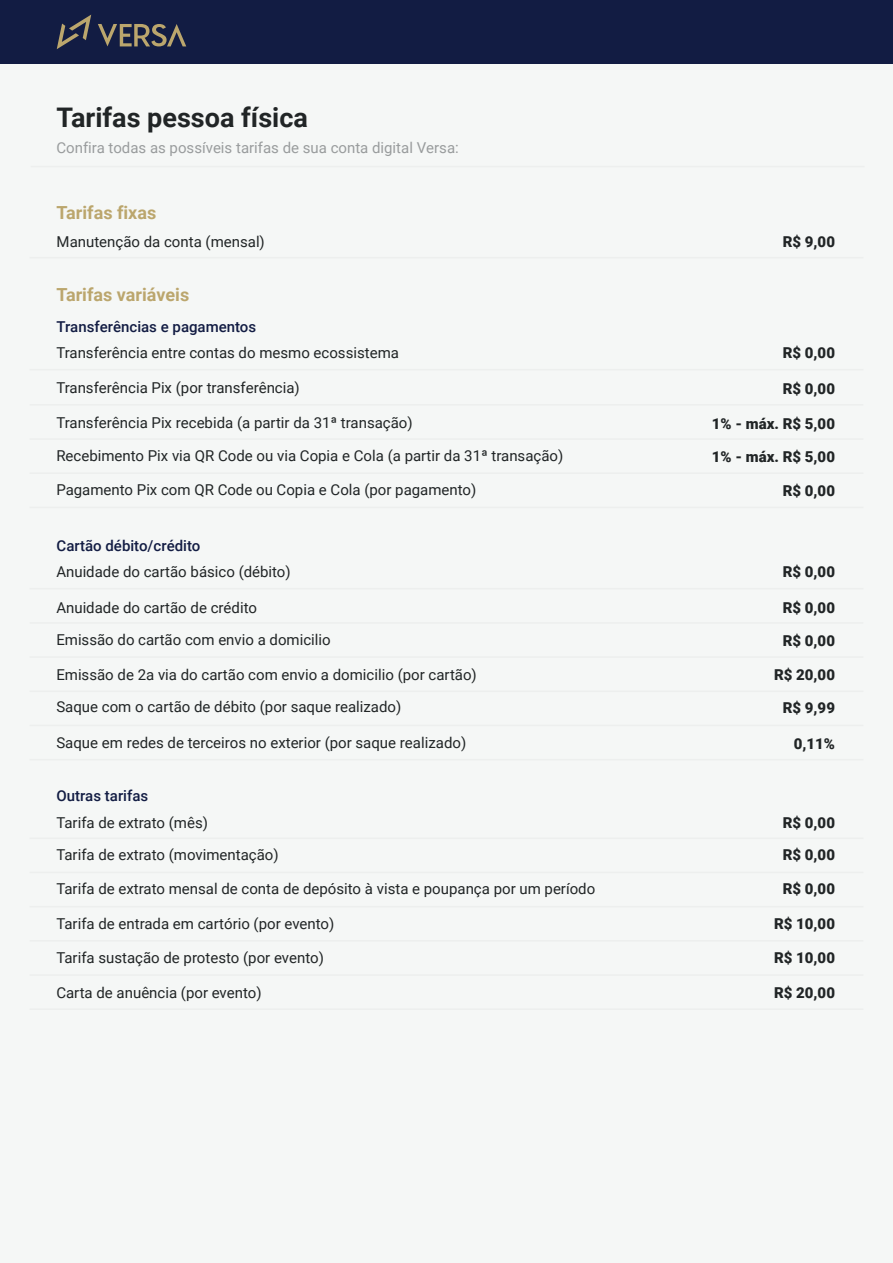
<style>
.page{position:relative;width:893px;height:1263px;background:#f5f7f6}
.page>*{position:absolute;margin:0;border:0;box-sizing:border-box;transform-origin:0 0}
.t1{font:700 27px "Roboto";color:#212526}
.t2{font:700 18px "Roboto";color:#bba66d}
.t3{font:15px "Roboto";color:#212526}
.t4{font:900 15px "Roboto";color:#212526}
.t5{font:500 15px "Roboto";color:#121c43}
.t6{font:15px "Roboto";color:#999c9d}
</style>
<div class="page">
<hr style="left:31px;top:166px;width:833px;height:1px;background:#edefee">
<hr style="left:30px;top:257px;width:833px;height:1px;background:#edefee">
<hr style="left:30px;top:369px;width:833px;height:1px;background:#edefee">
<hr style="left:30px;top:404px;width:833px;height:2px;background:#edefee">
<hr style="left:30px;top:438px;width:833px;height:2px;background:#edefee">
<hr style="left:30px;top:472px;width:833px;height:2px;background:#edefee">
<hr style="left:30px;top:507px;width:833px;height:1px;background:#edefee">
<hr style="left:30px;top:588px;width:833px;height:1px;background:#edefee">
<hr style="left:30px;top:622px;width:833px;height:2px;background:#edefee">
<hr style="left:30px;top:656px;width:833px;height:2px;background:#edefee">
<hr style="left:30px;top:690px;width:833px;height:2px;background:#edefee">
<hr style="left:30px;top:725px;width:833px;height:1px;background:#edefee">
<hr style="left:30px;top:759px;width:833px;height:1px;background:#edefee">
<hr style="left:30px;top:837px;width:833px;height:2px;background:#edefee">
<hr style="left:30px;top:872px;width:833px;height:1px;background:#edefee">
<hr style="left:30px;top:906px;width:833px;height:1px;background:#edefee">
<hr style="left:30px;top:940px;width:833px;height:1px;background:#edefee">
<hr style="left:30px;top:974px;width:833px;height:2px;background:#edefee">
<hr style="left:30px;top:1008px;width:833px;height:2px;background:#edefee">
<div style="left:0;top:0;width:893px;height:64px;background:#121c43"></div>
<svg style="left:98px;top:24px;width:88px;height:22px"></svg>
<svg style="left:57px;top:15px;width:34px;height:34px"></svg>
<h1 class="t1" style="left:57px;top:99px;width:253px">Tarifas pessoa física</h1>
<p class="t6" style="left:57px;top:137px;width:404px">Confira todas as possíveis tarifas de sua conta digital Versa:</p>
<p class="t2" style="left:57px;top:200px;width:101px">Tarifas fixas</p>
<p class="t3" style="left:57px;top:231px;width:210px">Manutenção da conta (mensal)</p>
<p class="t4" style="left:783px;top:231px;width:54px">R$ 9,00</p>
<p class="t2" style="left:56px;top:282px;width:134px">Tarifas variáveis</p>
<p class="t5" style="left:57px;top:317px;width:201px">Transferências e pagamentos</p>
<p class="t3" style="left:56px;top:342px;width:344px">Transferência entre contas do mesmo ecossistema</p>
<p class="t4" style="left:783px;top:342px;width:54px">R$ 0,00</p>
<p class="t3" style="left:56px;top:377px;width:245px">Transferência Pix (por transferência)</p>
<p class="t4" style="left:783px;top:378px;width:54px">R$ 0,00</p>
<p class="t3" style="left:56px;top:412px;width:358px">Transferência Pix recebida (a partir da 31ª transação)</p>
<p class="t4" style="left:712px;top:413px;width:125px">1% - máx. R$ 5,00</p>
<p class="t3" style="left:56px;top:445px;width:508px">Recebimento Pix via QR Code ou via Copia e Cola (a partir da 31ª transação)</p>
<p class="t4" style="left:712px;top:446px;width:125px">1% - máx. R$ 5,00</p>
<p class="t3" style="left:56px;top:479px;width:421px">Pagamento Pix com QR Code ou Copia e Cola (por pagamento)</p>
<p class="t4" style="left:783px;top:480px;width:54px">R$ 0,00</p>
<p class="t5" style="left:57px;top:535px;width:145px">Cartão débito/crédito</p>
<p class="t3" style="left:56px;top:561px;width:236px">Anuidade do cartão básico (débito)</p>
<p class="t4" style="left:783px;top:561px;width:54px">R$ 0,00</p>
<p class="t3" style="left:56px;top:597px;width:202px">Anuidade do cartão de crédito</p>
<p class="t4" style="left:783px;top:597px;width:54px">R$ 0,00</p>
<p class="t3" style="left:56px;top:629px;width:276px">Emissão do cartão com envio a domicilio</p>
<p class="t4" style="left:783px;top:630px;width:54px">R$ 0,00</p>
<p class="t3" style="left:56px;top:664px;width:422px">Emissão de 2a via do cartão com envio a domicilio (por cartão)</p>
<p class="t4" style="left:774px;top:665px;width:62px">R$ 20,00</p>
<p class="t3" style="left:56px;top:696px;width:346px">Saque com o cartão de débito (por saque realizado)</p>
<p class="t4" style="left:783px;top:697px;width:54px">R$ 9,99</p>
<p class="t3" style="left:56px;top:732px;width:411px">Saque em redes de terceiros no exterior (por saque realizado)</p>
<p class="t4" style="left:794px;top:733px;width:43px">0,11%</p>
<p class="t5" style="left:57px;top:785px;width:93px">Outras tarifas</p>
<p class="t3" style="left:56px;top:812px;width:153px">Tarifa de extrato (mês)</p>
<p class="t4" style="left:783px;top:812px;width:54px">R$ 0,00</p>
<p class="t3" style="left:56px;top:844px;width:224px">Tarifa de extrato (movimentação)</p>
<p class="t4" style="left:783px;top:844px;width:54px">R$ 0,00</p>
<p class="t3" style="left:56px;top:878px;width:540px">Tarifa de extrato mensal de conta de depósito à vista e poupança por um período</p>
<p class="t4" style="left:783px;top:878px;width:54px">R$ 0,00</p>
<p class="t3" style="left:56px;top:913px;width:280px">Tarifa de entrada em cartório (por evento)</p>
<p class="t4" style="left:774px;top:913px;width:62px">R$ 10,00</p>
<p class="t3" style="left:56px;top:947px;width:269px">Tarifa sustação de protesto (por evento)</p>
<p class="t4" style="left:774px;top:947px;width:62px">R$ 10,00</p>
<p class="t3" style="left:56px;top:982px;width:207px">Carta de anuência (por evento)</p>
<p class="t4" style="left:774px;top:982px;width:62px">R$ 20,00</p>
</div>
